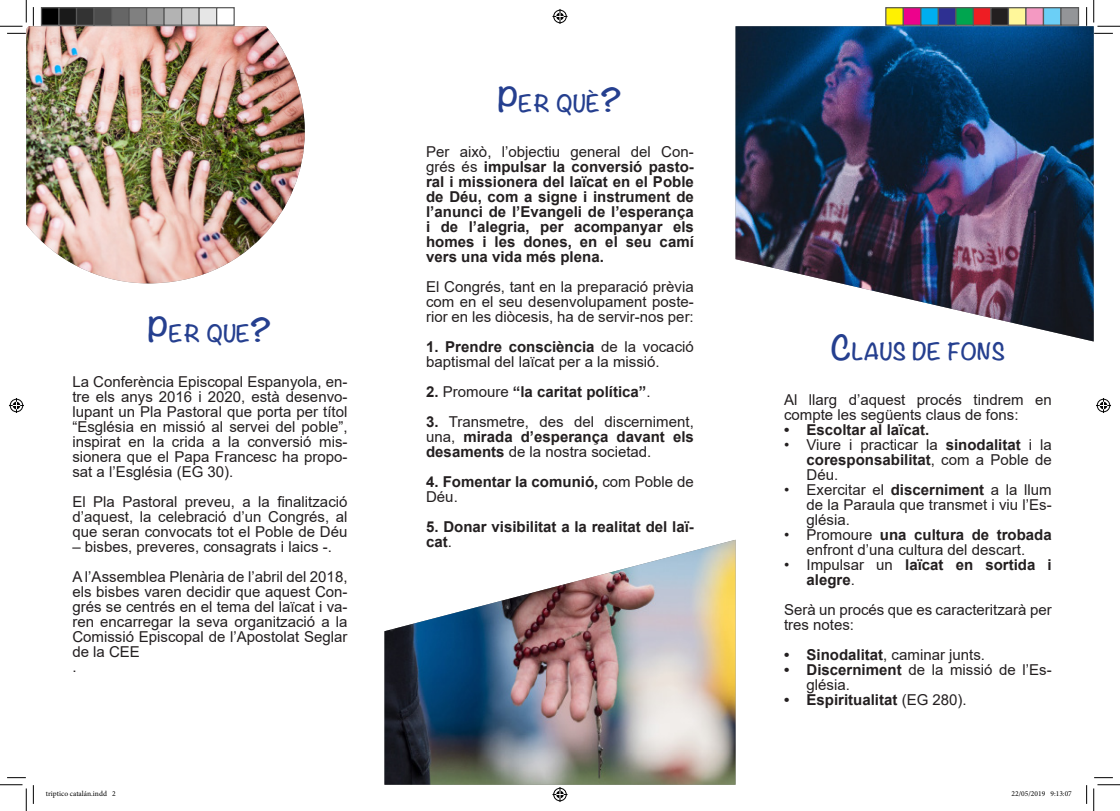
<style>
.page{position:relative;width:1120px;height:811px;background:#fff}
.page>*{position:absolute;margin:0;border:0;box-sizing:border-box;transform-origin:0 0}
.Viñetas{font:700 21px "Noteworthy";color:#253f8f}
.Viñetas-2{font:15px/15px "Arial";color:#231f20;text-align:justify}
.Viñetas-3{font:700 15px/15px "Arial";color:#231f20}
.t1{font:7.5px "Minion Pro";color:#000}
.s1{font-size:30px}
.s2{font-weight:400}
.s3{font-weight:700}
</style>
<div class="page">
<img style="left:735px;top:26px;width:358px;height:315px">
<img style="left:384px;top:540px;width:351px;height:245px">
<img style="left:26px;top:26px;width:279px;height:257px">
<svg style="left:7px;top:33px;width:19px;height:1px"></svg>
<svg style="left:1093px;top:33px;width:19px;height:1px"></svg>
<svg style="left:7px;top:777px;width:19px;height:1px"></svg>
<svg style="left:1094px;top:777px;width:18px;height:1px"></svg>
<svg style="left:33px;top:7px;width:1px;height:19px"></svg>
<svg style="left:33px;top:785px;width:1px;height:19px"></svg>
<svg style="left:0;top:0;width:27px;height:27px"></svg>
<svg style="left:0;top:784px;width:27px;height:27px"></svg>
<svg style="left:1093px;top:0;width:26px;height:27px"></svg>
<svg style="left:1093px;top:784px;width:26px;height:27px"></svg>
<svg style="left:552px;top:9px;width:15px;height:15px"></svg>
<svg style="left:552px;top:787px;width:15px;height:15px"></svg>
<svg style="left:9px;top:398px;width:15px;height:15px"></svg>
<svg style="left:1096px;top:398px;width:14px;height:15px"></svg>
<div style="left:41px;top:8px;width:18px;height:17px;background:#000"></div>
<div style="left:41px;top:7px;width:19px;height:19px;border:1px solid #595959"></div>
<div style="left:59px;top:8px;width:17px;height:17px;background:#1a1a1a"></div>
<div style="left:58px;top:7px;width:19px;height:19px;border:1px solid #595959"></div>
<div style="left:76px;top:8px;width:18px;height:17px;background:#333"></div>
<div style="left:76px;top:7px;width:19px;height:19px;border:1px solid #595959"></div>
<div style="left:94px;top:8px;width:17px;height:17px;background:#4d4d4d"></div>
<div style="left:93px;top:7px;width:19px;height:19px;border:1px solid #595959"></div>
<div style="left:111px;top:8px;width:18px;height:17px;background:#666"></div>
<div style="left:111px;top:7px;width:19px;height:19px;border:1px solid #595959"></div>
<div style="left:129px;top:8px;width:17px;height:17px;background:#808080"></div>
<div style="left:128px;top:7px;width:19px;height:19px;border:1px solid #595959"></div>
<div style="left:146px;top:8px;width:18px;height:17px;background:#999"></div>
<div style="left:146px;top:7px;width:19px;height:19px;border:1px solid #595959"></div>
<div style="left:164px;top:8px;width:17px;height:17px;background:#b3b3b3"></div>
<div style="left:163px;top:7px;width:19px;height:19px;border:1px solid #595959"></div>
<div style="left:181px;top:8px;width:18px;height:17px;background:#ccc"></div>
<div style="left:181px;top:7px;width:19px;height:19px;border:1px solid #595959"></div>
<div style="left:199px;top:8px;width:17px;height:17px;background:#e6e6e6"></div>
<div style="left:198px;top:7px;width:19px;height:19px;border:1px solid #595959"></div>
<div style="left:216px;top:7px;width:19px;height:19px;border:1px solid #595959"></div>
<div style="left:885px;top:8px;width:18px;height:17px;background:#fff101"></div>
<div style="left:884px;top:7px;width:19px;height:19px;border:1px solid #595959"></div>
<div style="left:903px;top:8px;width:17px;height:17px;background:#ed028c"></div>
<div style="left:902px;top:7px;width:19px;height:19px;border:1px solid #595959"></div>
<div style="left:920px;top:8px;width:18px;height:17px;background:#00aeef"></div>
<div style="left:919px;top:7px;width:19px;height:19px;border:1px solid #595959"></div>
<div style="left:938px;top:8px;width:17px;height:17px;background:#2e3092"></div>
<div style="left:937px;top:7px;width:19px;height:19px;border:1px solid #595959"></div>
<div style="left:955px;top:8px;width:18px;height:17px;background:#00a54f"></div>
<div style="left:954px;top:7px;width:19px;height:19px;border:1px solid #595959"></div>
<div style="left:973px;top:8px;width:17px;height:17px;background:#ee1d23"></div>
<div style="left:972px;top:7px;width:19px;height:19px;border:1px solid #595959"></div>
<div style="left:990px;top:8px;width:18px;height:17px;background:#231f20"></div>
<div style="left:989px;top:7px;width:19px;height:19px;border:1px solid #595959"></div>
<div style="left:1008px;top:8px;width:17px;height:17px;background:#fff79a"></div>
<div style="left:1007px;top:7px;width:19px;height:19px;border:1px solid #595959"></div>
<div style="left:1025px;top:8px;width:18px;height:17px;background:#f499c2"></div>
<div style="left:1024px;top:7px;width:19px;height:19px;border:1px solid #595959"></div>
<div style="left:1043px;top:8px;width:17px;height:17px;background:#6bcff6"></div>
<div style="left:1042px;top:7px;width:19px;height:19px;border:1px solid #595959"></div>
<div style="left:1060px;top:8px;width:18px;height:17px;background:#939598"></div>
<div style="left:1059px;top:7px;width:19px;height:19px;border:1px solid #595959"></div>
<p class="Viñetas" style="left:148px;top:315px;width:125px"><span class="s1">P</span>ER QUE<span class="s1">?</span></p>
<p class="Viñetas-2" style="left:72px;top:374px;width:276px">La Conferència Episcopal Espanyola, en&shy;tre els anys 2016 i 2020, està desenvo&shy;lupant un Pla Pastoral que porta per títol “Església en missió al servei del poble”, inspirat en la crida a la conversió mis&shy;sionera que el Papa Francesc ha propo&shy;sat a l’Església (EG 30).</p>
<p class="Viñetas-2" style="left:72px;top:494px;width:276px">El Pla Pastoral preveu, a la finalització d’aquest, la celebració d’un Congrés, al que seran convocats tot el Poble de Déu</p>
<p class="Viñetas-2" style="left:72px;top:539px;width:261px">– bisbes, preveres, consagrats i laics -.</p>
<p class="Viñetas-2" style="left:72px;top:569px;width:276px">A l’Assemblea Plenària de l’abril del 2018, els bisbes varen decidir que aquest Con&shy;grés se centrés en el tema del laïcat i va&shy;ren encarregar la seva organització a la Comissió Episcopal de l’Apostolat Seglar de la CEE</p>
<p class="Viñetas-2" style="left:72px;top:659px;width:6px">.</p>
<p class="Viñetas" style="left:497px;top:85px;width:126px"><span class="s1">P</span>ER QUÈ<span class="s1">?</span></p>
<p class="Viñetas-3" style="left:426px;top:144px;width:269px;text-align:justify"><span class="s2">Per això, l’objectiu general del Con&shy;grés és</span> impulsar la conversió pasto&shy;ral i missionera del laïcat en el Poble de Déu, com a signe i instrument de l’anunci de l’Evangeli de l’esperança i de l’alegria, per acompanyar els homes i les dones, en el seu camí vers una vida més plena.</p>
<p class="Viñetas-2" style="left:426px;top:279px;width:269px">El Congrés, tant en la preparació prèvia com en el seu desenvolupament poste&shy;rior en les diòcesis, ha de servir-nos per:</p>
<p class="Viñetas-2" style="left:426px;top:339px;width:269px"><span class="s3">1. Prendre consciència</span> de la vocació baptismal del laïcat per a la missió.</p>
<p class="Viñetas-3" style="left:426px;top:384px;width:226px">2. <span class="s2">Promoure</span> “la caritat política”<span class="s2">.</span></p>
<p class="Viñetas-2" style="left:426px;top:414px;width:269px"><span class="s3">3.</span> Transmetre, des del discerniment, una, <span class="s3">mirada d’esperança davant els desaments</span> de la nostra societad.</p>
<p class="Viñetas-3" style="left:426px;top:474px;width:269px">4. Fomentar la comunió, <span class="s2">com Poble de<br>Déu.</span></p>
<p class="Viñetas-3" style="left:426px;top:519px;width:269px">5. Donar visibilitat a la realitat del laï&shy;cat<span class="s2">.</span></p>
<p class="Viñetas" style="left:830px;top:333px;width:176px"><span class="s1">C</span>LAUS DE FONS</p>
<p class="Viñetas-2" style="left:783px;top:392px;width:269px">Al llarg d’aquest procés tindrem en compte les següents claus de fons:</p>
<p class="Viñetas-3" style="left:783px;top:422px;width:147px">• Escoltar al laïcat.</p>
<p class="Viñetas-2" style="left:806px;top:437px;width:246px;text-indent:-22px">• Viure i practicar la <span class="s3">sinodalitat</span> i la <span class="s3">coresponsabilitat</span>, com a Poble de Déu.</p>
<p class="Viñetas-2" style="left:806px;top:482px;width:246px;text-indent:-22px">• Exercitar el <span class="s3">discerniment</span> a la llum de la Paraula que transmet i viu l’Es&shy;glésia.</p>
<p class="Viñetas-2" style="left:783px;top:527px;width:269px;text-align:center">• Promoure <span class="s3">una cultura de trobada </span>enfront d’una cultura del descart.</p>
<p class="Viñetas-3" style="left:806px;top:557px;width:246px;text-indent:-22px"><span class="s2">• Impulsar un</span> laïcat en sortida i alegre<span class="s2">.</span></p>
<p class="Viñetas-2" style="left:783px;top:602px;width:269px">Serà un procés que es caracteritzarà per tres notes:</p>
<p class="Viñetas-2" style="left:783px;top:647px;width:202px"><span class="s3">• Sinodalitat</span>, caminar junts.</p>
<p class="Viñetas-2" style="left:806px;top:662px;width:246px;text-indent:-22px"><span class="s3">• Discerniment</span> de la missió de l’Es&shy;glésia.</p>
<p class="Viñetas-3" style="left:783px;top:692px;width:184px">• Espiritualitat <span class="s2">(EG 280).</span></p>
<p class="t1" style="left:46px;top:789px;width:71px">triptico catalán.indd 2</p>
<p class="t1" style="left:1011px;top:789px;width:62px">22/05/2019 9:13:07</p>
</div>
